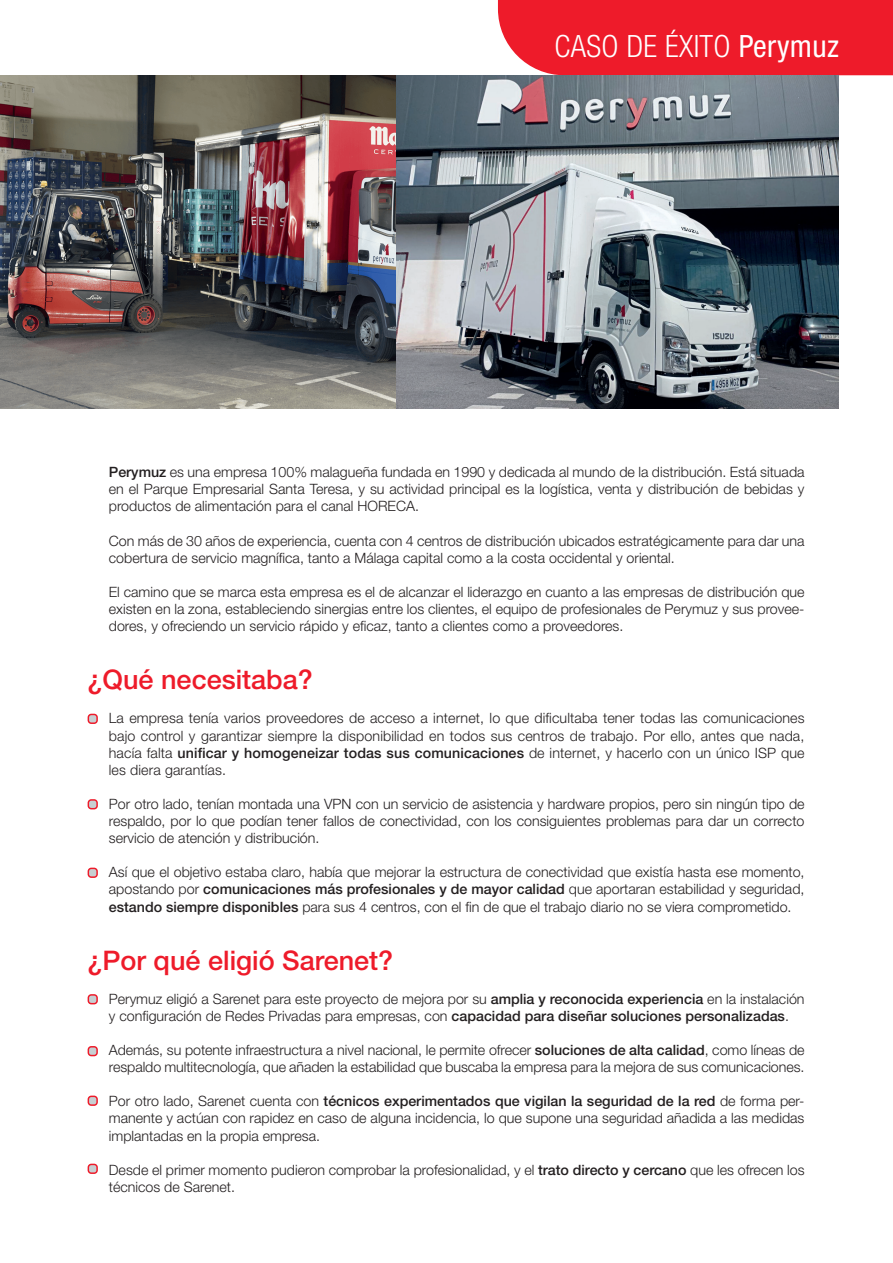
<style>
.page{position:relative;width:893px;height:1263px;background:#fff}
.page>*{position:absolute;margin:0;border:0;box-sizing:border-box;transform-origin:0 0}
.t1{font:300 condensed 30.75px "Helvetica Neue LT Std";letter-spacing:.01em;color:#fff}
.t2{font:500 27px "Helvetica Neue LT Std";color:#ee1b2a}
.t3{font:300 14.25px/17.1px "Helvetica Neue LT Std";color:#231f20;text-align:justify}
.s1{font-weight:400}
.s2{font-weight:500}
</style>
<div class="page">
<div style="left:498px;top:0;width:395px;height:75px;background:#ee1b2a"></div>
<div style="left:88px;top:714px;width:9px;height:9px;background:#c7cfd2;border-radius:3px"></div>
<div style="left:88px;top:714px;width:10px;height:10px;border:1px solid #ee1b2a;border-radius:3px"></div>
<div style="left:88px;top:800px;width:9px;height:9px;background:#c7cfd2;border-radius:3px"></div>
<div style="left:88px;top:799px;width:10px;height:10px;border:1px solid #ee1b2a;border-radius:3px"></div>
<div style="left:88px;top:868px;width:9px;height:9px;background:#c7cfd2;border-radius:3px"></div>
<div style="left:88px;top:868px;width:10px;height:10px;border:1px solid #ee1b2a;border-radius:3px"></div>
<div style="left:88px;top:995px;width:9px;height:9px;background:#c7cfd2;border-radius:3px"></div>
<div style="left:88px;top:994px;width:10px;height:10px;border:1px solid #ee1b2a;border-radius:3px"></div>
<div style="left:88px;top:1047px;width:9px;height:8px;background:#c7cfd2;border-radius:3px"></div>
<div style="left:88px;top:1046px;width:10px;height:10px;border:1px solid #ee1b2a;border-radius:3px"></div>
<svg style="left:88px;top:1096px;width:9px;height:9px"></svg>
<div style="left:88px;top:1095px;width:10px;height:11px;border:1px solid #ee1b2a;border-radius:3px"></div>
<div style="left:88px;top:1164px;width:9px;height:9px;background:#c7cfd2;border-radius:3px"></div>
<div style="left:88px;top:1164px;width:10px;height:10px;border:1px solid #ee1b2a;border-radius:3px"></div>
<img style="left:0;top:75px;width:839px;height:334px">
<h1 class="t1" style="left:555px;top:29px;width:286px">CASO DE ÉXITO <span class="s1">Perymuz</span></h1>
<p class="t3" style="left:109px;top:463px;width:697px"><span class="s2">Perymuz</span> es una empresa 100% malagueña fundada en 1990 y dedicada al mundo de la distribución. Está situada en el Parque Empresarial Santa Teresa, y su actividad principal es la logística, venta y distribución de bebidas y productos de alimentación para el canal HORECA.</p>
<p class="t3" style="left:109px;top:532px;width:697px">Con más de 30 años de experiencia, cuenta con 4 centros de distribución ubicados estratégicamente para dar una cobertura de servicio magnífica, tanto a Málaga capital como a la costa occidental y oriental.</p>
<p class="t3" style="left:109px;top:583px;width:697px">El camino que se marca esta empresa es el de alcanzar el liderazgo en cuanto a las empresas de distribución que existen en la zona, estableciendo sinergias entre los clientes, el equipo de profesionales de Perymuz y sus provee&shy;dores, y ofreciendo un servicio rápido y eficaz, tanto a clientes como a proveedores.</p>
<h2 class="t2" style="left:88px;top:663px;width:227px">¿Qué necesitaba?</h2>
<p class="t3" style="left:109px;top:709px;width:697px">La empresa tenía varios proveedores de acceso a internet, lo que dificultaba tener todas las comunicaciones bajo control y garantizar siempre la disponibilidad en todos sus centros de trabajo. Por ello, antes que nada, hacía falta <span class="s2">unificar y homogeneizar todas sus comunicaciones</span> de internet, y hacerlo con un único ISP que les diera garantías.</p>
<p class="t3" style="left:109px;top:795px;width:697px">Por otro lado, tenían montada una VPN con un servicio de asistencia y hardware propios, pero sin ningún tipo de respaldo, por lo que podían tener fallos de conectividad, con los consiguientes problemas para dar un correcto servicio de atención y distribución.</p>
<p class="t3" style="left:109px;top:863px;width:697px">Así que el objetivo estaba claro, había que mejorar la estructura de conectividad que existía hasta ese momento, apostando por <span class="s2">comunicaciones más profesionales y de mayor calidad</span> que aportaran estabilidad y seguridad, <span class="s2">estando siempre disponibles</span> para sus 4 centros, con el fin de que el trabajo diario no se viera comprometido.</p>
<h2 class="t2" style="left:88px;top:944px;width:307px">¿Por qué eligió Sarenet?</h2>
<p class="t3" style="left:109px;top:990px;width:697px">Perymuz eligió a Sarenet para este proyecto de mejora por su <span class="s2">amplia y reconocida experiencia</span> en la instalación y configuración de Redes Privadas para empresas, con <span class="s2">capacidad para diseñar soluciones personalizadas</span>.</p>
<p class="t3" style="left:109px;top:1041px;width:697px">Además, su potente infraestructura a nivel nacional, le permite ofrecer <span class="s2">soluciones de alta calidad</span>, como líneas de respaldo multitecnología, que añaden la estabilidad que buscaba la empresa para la mejora de sus comunicaciones.</p>
<p class="t3" style="left:109px;top:1092px;width:697px">Por otro lado, Sarenet cuenta con <span class="s2">técnicos experimentados que vigilan la seguridad de la red</span> de forma per&shy;manente y actúan con rapidez en caso de alguna incidencia, lo que supone una seguridad añadida a las medidas implantadas en la propia empresa.</p>
<p class="t3" style="left:109px;top:1161px;width:697px">Desde el primer momento pudieron comprobar la profesionalidad, y el <span class="s2">trato directo y cercano</span> que les ofrecen los técnicos de Sarenet.</p>
</div>
